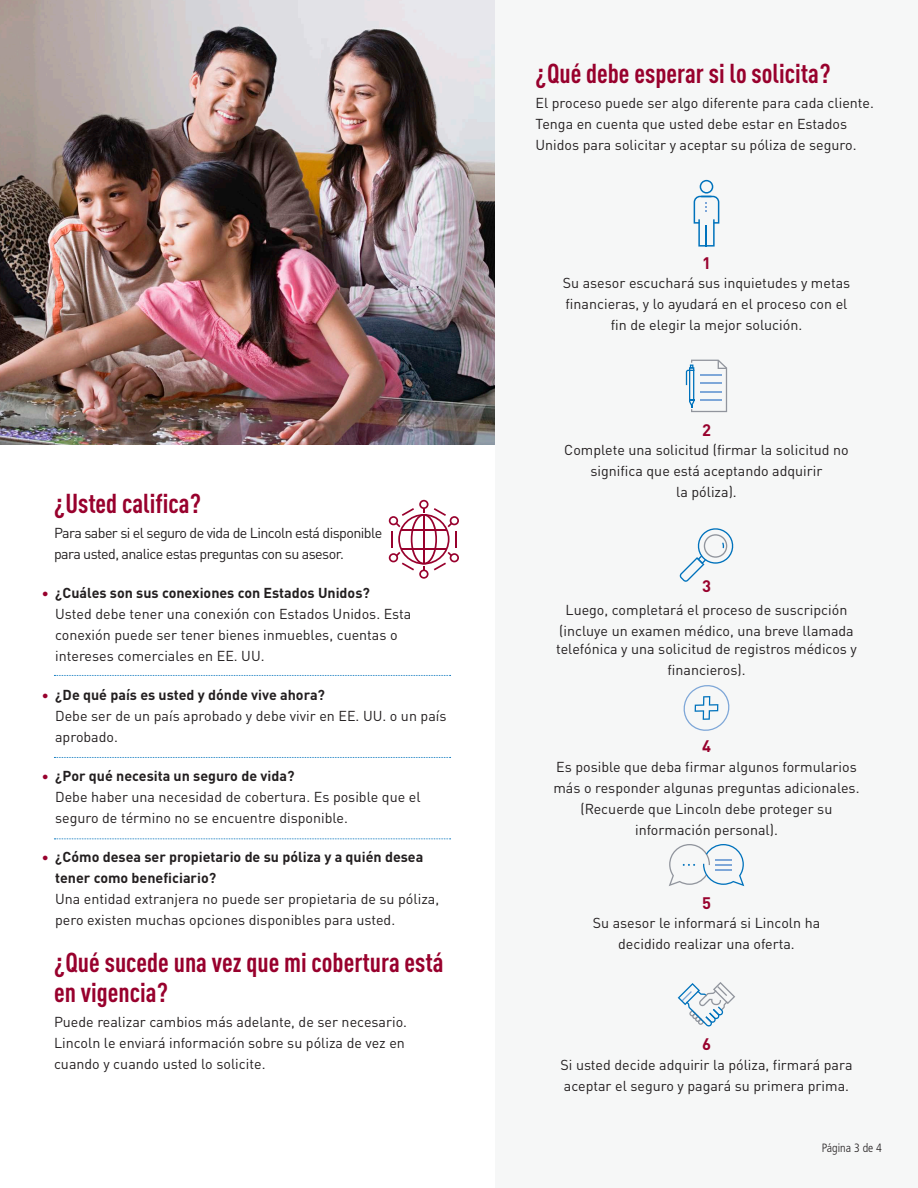
<style>
.page{position:relative;width:918px;height:1188px;background:#fff}
.page>*{position:absolute;margin:0;border:0;box-sizing:border-box;transform-origin:0 0}
.Subhead_1_DIN_PRO_Co{font:700 condensed 27px/30px "DIN Pro";color:#98012d}
.Body_Main{font:700 16.5px "DIN Pro";color:#98012d}
.Body_Main-2{font:14.25px/21px "DIN Pro";color:#231f20}
.Body_Main-3{font:14.25px/21px "DIN Pro";letter-spacing:-.04em;color:#231f20}
.Page_Numbers_Frutige{font:300 condensed 12px "Frutiger LT Std";color:#231f20}
.s1{font-weight:700;color:#98012d}
.s2{font-weight:700}
</style>
<div class="page">
<div style="left:495px;top:0;width:423px;height:1188px;background:#f6f7f7"></div>
<svg style="left:694px;top:180px;width:25px;height:67px"></svg>
<svg style="left:679px;top:528px;width:55px;height:54px"></svg>
<svg style="left:686px;top:360px;width:41px;height:52px"></svg>
<hr style="left:700px;top:399px;width:22px;height:2px;background:#7ea7d8">
<svg style="left:669px;top:844px;width:75px;height:42px"></svg>
<svg style="left:54px;top:675px;width:397px;height:1px"></svg>
<svg style="left:54px;top:757px;width:397px;height:1px"></svg>
<svg style="left:54px;top:838px;width:397px;height:1px"></svg>
<svg style="left:389px;top:500px;width:70px;height:79px"></svg>
<svg style="left:683px;top:685px;width:47px;height:46px"></svg>
<svg style="left:678px;top:982px;width:57px;height:45px"></svg>
<img style="left:0;top:0;width:495px;height:445px">
<p class="Subhead_1_DIN_PRO_Co" style="left:54px;top:486px;width:149px">¿Usted califica?</p>
<p class="Body_Main-3" style="left:54px;top:522px;width:330px">Para saber si el seguro de vida de Lincoln está disponible para usted, analice estas preguntas con su asesor.</p>
<p class="Body_Main-2" style="left:55px;top:582px;width:358px;text-indent:-14px"><span class="s1">•</span> <span class="s2">¿Cuáles son sus conexiones con Estados Unidos?<br></span>Usted debe tener una conexión con Estados Unidos. Esta conexión puede ser tener bienes inmuebles, cuentas o intereses comerciales en EE. UU.</p>
<p class="Body_Main-2" style="left:55px;top:684px;width:393px;text-indent:-14px"><span class="s1">•</span> <span class="s2">¿De qué país es usted y dónde vive ahora?<br></span>Debe ser de un país aprobado y debe vivir en EE. UU. o un país aprobado.</p>
<p class="Body_Main-2" style="left:55px;top:765px;width:367px;text-indent:-14px"><span class="s1">•</span> <span class="s2">¿Por qué necesita un seguro de vida?<br></span>Debe haber una necesidad de cobertura. Es posible que el seguro de término no se encuentre disponible.</p>
<p class="Body_Main-2" style="left:55px;top:846px;width:385px;text-indent:-14px"><span class="s1">•</span> <span class="s2">¿Cómo desea ser propietario de su póliza y a quién desea tener como beneficiario?<br></span>Una entidad extranjera no puede ser propietaria de su póliza, pero existen muchas opciones disponibles para usted.</p>
<p class="Subhead_1_DIN_PRO_Co" style="left:54px;top:945px;width:391px">¿Qué sucede una vez que mi cobertura está en vigencia?</p>
<p class="Body_Main-2" style="left:54px;top:1011px;width:355px">Puede realizar cambios más adelante, de ser necesario.<br>Lincoln le enviará información sobre su póliza de vez en cuando y cuando usted lo solicite.</p>
<p class="Subhead_1_DIN_PRO_Co" style="left:536px;top:56px;width:297px">¿Qué debe esperar si lo solicita?</p>
<p class="Body_Main-2" style="left:536px;top:92px;width:340px">El proceso puede ser algo diferente para cada cliente.<br>Tenga en cuenta que usted debe estar en Estados<br>Unidos para solicitar y aceptar su póliza de seguro.</p>
<p class="Body_Main" style="left:702px;top:250px;width:10px">1</p>
<p class="Body_Main-2" style="left:563px;top:272px;width:289px;text-align:center">Su asesor escuchará sus inquietudes y metas financieras, y lo ayudará en el proceso con el fin de elegir la mejor solución.</p>
<p class="Body_Main" style="left:702px;top:417px;width:10px">2</p>
<p class="Body_Main-2" style="left:564px;top:438px;width:286px;text-align:center">Complete una solicitud (firmar la solicitud no significa que está aceptando adquirir<br>la póliza).</p>
<p class="Body_Main" style="left:702px;top:573px;width:10px">3</p>
<p class="Body_Main-2" style="left:559px;top:599px;width:296px;text-align:center">Luego, completará el proceso de suscripción (incluye un examen médico, una breve llamada</p>
<p class="Body_Main-2" style="left:556px;top:638px;width:302px;text-align:center">telefónica y una solicitud de registros médicos y financieros).</p>
<p class="Body_Main" style="left:702px;top:733px;width:10px">4</p>
<p class="Body_Main-2" style="left:553px;top:756px;width:308px;text-align:center">Es posible que deba firmar algunos formularios más o responder algunas preguntas adicionales. (Recuerde que Lincoln debe proteger su información personal).</p>
<p class="Body_Main" style="left:702px;top:890px;width:10px">5</p>
<p class="Body_Main-2" style="left:593px;top:911px;width:229px;text-align:center">Su asesor le informará si Lincoln ha decidido realizar una oferta.</p>
<p class="Body_Main" style="left:702px;top:1031px;width:10px">6</p>
<p class="Body_Main-2" style="left:560px;top:1054px;width:294px">Si usted decide adquirir la póliza, firmará para aceptar el seguro y pagará su primera prima.</p>
<p class="Page_Numbers_Frutige" style="left:822px;top:1141px;width:62px">Página 3 de 4</p>
</div>
